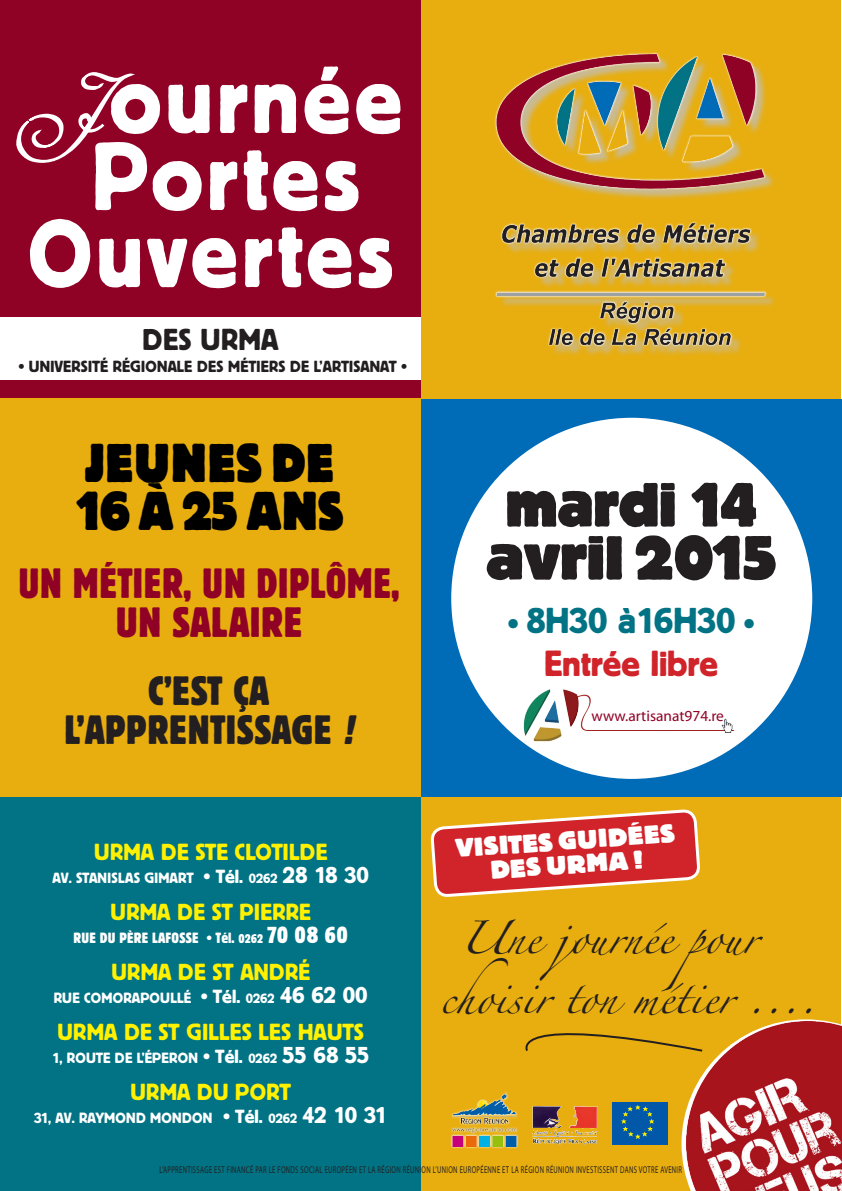
<style>
.page{position:relative;width:842px;height:1191px;background:#fff}
.page>*{position:absolute;margin:0;border:0;box-sizing:border-box;transform-origin:0 0}
.t1{font:96px "Block BE";letter-spacing:.04em;color:#fff;scale:.96 1}
.t2{font:96px "Block BE";letter-spacing:.04em;color:#fff;scale:.95 1}
.t3{font:800 61.6px/53px "Block BE";color:#231f20;text-align:center;scale:.9 1}
.t4{font:800 54px "Block BE";letter-spacing:.04em;color:#000;scale:.83 1}
.t5{font:800 54px "Block BE";letter-spacing:.02em;color:#000;scale:.83 1}
.t6{font:condensed 42px "Block BE";letter-spacing:.02em;color:#900126;scale:.95 1}
.t7{font:condensed 42px "Block BE";letter-spacing:.02em;color:#900126}
.t8{font:condensed 40.5px "Block BE";letter-spacing:.02em;color:#231f20}
.t9{font:36px "Block BE";color:#017384}
.t10{font:36px "Block BE";color:#d1232a}
.t11{font:30px/60px "Zapfino";color:#231f20}
.t12{font:30px "Block BE";letter-spacing:.02em;color:#231f20}
.t13{font:800 25.5px "Block BE";color:#fff}
.t14{font:23.1px "Block BE";color:#fff101}
.t15{font:23.1px "Block BE";letter-spacing:.02em;color:#fff101}
.t16{font:16px "Block BE";letter-spacing:.01em;color:#231f20}
.t17{font:15.4px "Myriad Pro";color:#900126}
.t18{font:14.7px "Block BE";letter-spacing:.02em;color:#fff}
.t19{font:14.7px "Block BE";color:#fff}
.t20{font:condensed 14.7px "Block BE";letter-spacing:.02em;color:#fff}
.t21{font:9.9px "Myriad Pro";letter-spacing:.05em;color:#231f20;scale:.67 1}
.s1{font-family:"Adine Kirnberg"}
.s2{font-style:italic}
.s3{font-size:18.9px}
.s4{font-size:13.5px}
.s5{font-size:23.1px}
.s6{font-size:12.6px}
.s7{font-family:"Myriad Pro";font-weight:700}
</style>
<div class="page">
<div style="left:0;top:0;width:841px;height:1191px;background:#e8ae0f"></div>
<div style="left:0;top:0;width:421px;height:398px;background:#900126"></div>
<svg style="left:16px;top:72px;width:119px;height:91px"></svg>
<div style="left:421px;top:399px;width:421px;height:398px;background:#006bb6"></div>
<div style="left:0;top:797px;width:421px;height:394px;background:#017384"></div>
<div style="left:451px;top:418px;width:361px;height:361px;background:#fff;border-radius:50%"></div>
<img style="left:494px;top:52px;width:280px;height:303px">
<div style="left:0;top:317px;width:421px;height:62px;background:#fff"></div>
<svg style="left:451px;top:1146px;width:55px;height:2px"></svg>
<img style="left:450px;top:1092px;width:56px;height:54px">
<img style="left:520px;top:689px;width:222px;height:55px">
<svg style="left:432px;top:810px;width:267px;height:87px"></svg>
<svg style="left:506px;top:1019px;width:336px;height:172px"></svg>
<p class="t1" style="left:19px;top:46px;width:401px"><span class="s1">J</span>ournée</p>
<p class="t1" style="left:92px;top:123px;width:281px">Portes</p>
<p class="t2" style="left:28px;top:200px;width:386px">Ouvertes</p>
<p class="t12" style="left:142px;top:322px;width:138px">DES URMA</p>
<p class="t16" style="left:19px;top:357px;width:389px">• UNIVERSITÉ RÉGIONALE DES MÉTIERS DE L’ARTISANAT •</p>
<p class="t4" style="left:84px;top:433px;width:302px">JEUNES DE</p>
<p class="t5" style="left:74px;top:481px;width:327px">16 À 25 ANS</p>
<p class="t6" style="left:19px;top:559px;width:402px">UN MÉTIER, UN DIPLÔME,</p>
<p class="t7" style="left:116px;top:598px;width:188px">UN SALAIRE</p>
<p class="t8" style="left:149px;top:667px;width:122px">C’EST ÇA</p>
<p class="t8" style="left:65px;top:706px;width:298px">L’APPRENTISSAGE <span class="s2">!</span></p>
<p class="t14" style="left:94px;top:838px;width:234px">URMA DE STE CLOTILDE</p>
<p class="t19" style="left:53px;top:869px;width:318px">AV. STANISLAS GIMART <span class="s3">• Tél.</span> <span class="s4">0262</span> <span class="s5">28 18 30</span></p>
<p class="t15" style="left:111px;top:898px;width:202px">URMA DE ST PIERRE</p>
<p class="t20" style="left:73px;top:929px;width:276px">RUE DU PÈRE LAFOSSE • Tél. <span class="s6">0262</span> <span class="s5">70 08 60</span></p>
<p class="t15" style="left:111px;top:958px;width:200px">URMA DE ST ANDRÉ</p>
<p class="t18" style="left:54px;top:989px;width:316px">RUE COMORAPOULLÉ <span class="s3">• Tél.</span> <span class="s4">0262</span> <span class="s5">46 62 00</span></p>
<p class="t14" style="left:57px;top:1018px;width:308px">URMA DE ST GILLES LES HAUTS</p>
<p class="t18" style="left:52px;top:1049px;width:318px">1, ROUTE DE L’ÉPERON <span class="s3">• Tél.</span> <span class="s4">0262</span> <span class="s5">55 68 55</span></p>
<p class="t15" style="left:130px;top:1078px;width:162px">URMA DU PORT</p>
<p class="t18" style="left:34px;top:1109px;width:355px">31, AV. RAYMOND MONDON <span class="s3">• Tél.</span> <span class="s4">0262</span> <span class="s5">42 10 31</span></p>
<p class="t3" style="left:486px;top:478px;width:324px">mardi 14 avril 2015</p>
<p class="t9" style="left:507px;top:600px;width:249px"><span class="s7">•</span> 8H30 à16H30 <span class="s7">•</span></p>
<p class="t10" style="left:544px;top:643px;width:175px">Entrée libre</p>
<p class="t17" style="left:591px;top:706px;width:134px">www.artisanat974.re</p>
<p class="t13" style="left:455px;top:834px;width:221px;rotate:-4deg">VISITES GUIDÉES</p>
<p class="t13" style="left:490px;top:856px;width:155px;rotate:-4deg">DES URMA !</p>
<p class="t11" style="left:439px;top:912px;width:379px;text-indent:20px">Une journée pour choisir ton métier ....</p>
<p class="t21" style="left:159px;top:1163px;width:782px">L’APPRENTISSAGE EST FINANCÉ PAR LE FONDS SOCIAL EUROPÉEN ET LA RÉGION RÉUNION L’UNION EUROPÉENNE ET LA RÉGION RÉUNION INVESTISSENT DANS VOTRE AVENIR</p>
</div>
